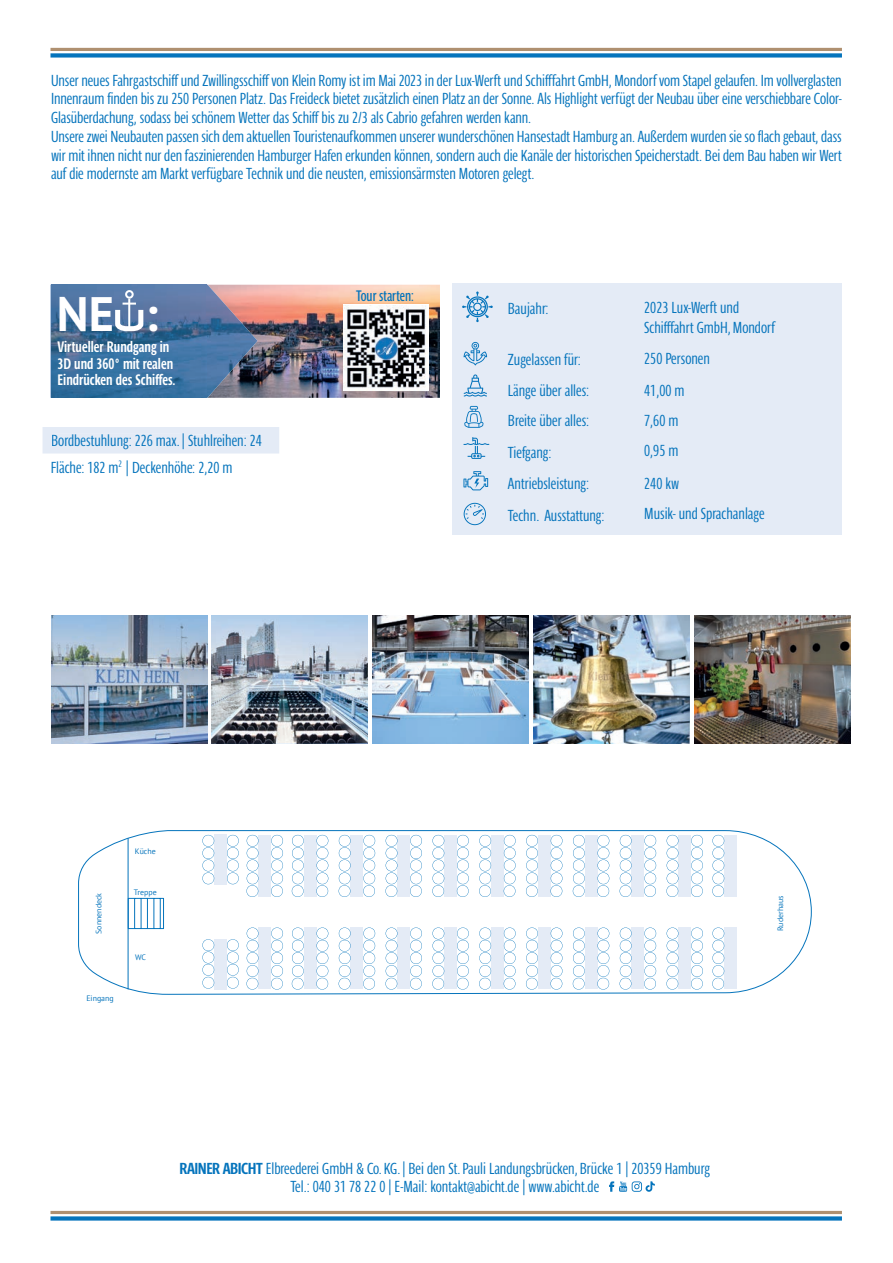
<style>
.page{position:relative;width:893px;height:1263px;background:#fff}
.page>*{position:absolute;margin:0;border:0;box-sizing:border-box;transform-origin:0 0}
.t1{font:700 48.45px "PT Sans Pro";color:#fff}
.t2{font:15.75px/18.8px "Parisine Std Comp Gris";color:#0574bc;scale:1.08 1}
.t3{font:700 15px/16.5px "Parisine Std Comp Gris";color:#fff}
.t4{font:15px "Parisine Std Comp";color:#0574bc}
.t5{font:7.95px "PT Sans";color:#0574bc}
.s1{font-weight:700}
</style>
<div class="page">
<div style="left:50px;top:53px;width:792px;height:5px;background:#0574bc"></div>
<hr style="left:50px;top:48px;width:792px;height:3px;background:#af9070">
<svg style="left:50px;top:1216px;width:792px;height:4px;background:#1e82c2"></svg>
<hr style="left:50px;top:1211px;width:792px;height:3px;background:#af9070">
<img style="left:51px;top:615px;width:156px;height:129px">
<svg style="left:78px;top:830px;width:734px;height:165px"></svg>
<div style="left:214px;top:834px;width:13px;height:51px;background:#e4ebf6"></div>
<svg style="left:227px;top:835px;width:12px;height:49px"></svg>
<svg style="left:202px;top:835px;width:12px;height:49px"></svg>
<div style="left:259px;top:834px;width:12px;height:62px;background:#e4ebf6"></div>
<svg style="left:271px;top:835px;width:12px;height:62px"></svg>
<svg style="left:246px;top:835px;width:12px;height:62px"></svg>
<div style="left:304px;top:834px;width:12px;height:62px;background:#e4ebf6"></div>
<svg style="left:316px;top:835px;width:12px;height:62px"></svg>
<svg style="left:292px;top:835px;width:12px;height:62px"></svg>
<div style="left:351px;top:834px;width:12px;height:62px;background:#e4ebf6"></div>
<svg style="left:363px;top:835px;width:12px;height:62px"></svg>
<svg style="left:339px;top:835px;width:12px;height:62px"></svg>
<div style="left:398px;top:834px;width:12px;height:62px;background:#e4ebf6"></div>
<svg style="left:410px;top:835px;width:12px;height:62px"></svg>
<svg style="left:385px;top:835px;width:12px;height:62px"></svg>
<div style="left:444px;top:834px;width:13px;height:62px;background:#e4ebf6"></div>
<svg style="left:457px;top:835px;width:12px;height:62px"></svg>
<svg style="left:432px;top:835px;width:12px;height:62px"></svg>
<div style="left:491px;top:834px;width:13px;height:62px;background:#e4ebf6"></div>
<svg style="left:504px;top:835px;width:12px;height:62px"></svg>
<svg style="left:479px;top:835px;width:12px;height:62px"></svg>
<div style="left:538px;top:834px;width:12px;height:62px;background:#e4ebf6"></div>
<svg style="left:550px;top:835px;width:12px;height:62px"></svg>
<svg style="left:526px;top:835px;width:12px;height:62px"></svg>
<div style="left:585px;top:834px;width:12px;height:62px;background:#e4ebf6"></div>
<svg style="left:597px;top:835px;width:12px;height:62px"></svg>
<svg style="left:573px;top:835px;width:12px;height:62px"></svg>
<div style="left:632px;top:834px;width:12px;height:62px;background:#e4ebf6"></div>
<svg style="left:644px;top:835px;width:12px;height:62px"></svg>
<svg style="left:620px;top:835px;width:12px;height:62px"></svg>
<div style="left:679px;top:834px;width:12px;height:62px;background:#e4ebf6"></div>
<svg style="left:691px;top:835px;width:12px;height:62px"></svg>
<svg style="left:666px;top:835px;width:12px;height:62px"></svg>
<div style="left:259px;top:927px;width:12px;height:62px;background:#e4ebf6"></div>
<svg style="left:271px;top:927px;width:12px;height:63px"></svg>
<svg style="left:246px;top:927px;width:12px;height:63px"></svg>
<div style="left:304px;top:927px;width:12px;height:62px;background:#e4ebf6"></div>
<svg style="left:316px;top:927px;width:12px;height:63px"></svg>
<svg style="left:292px;top:927px;width:12px;height:63px"></svg>
<div style="left:351px;top:927px;width:12px;height:62px;background:#e4ebf6"></div>
<svg style="left:363px;top:927px;width:12px;height:63px"></svg>
<svg style="left:339px;top:927px;width:12px;height:63px"></svg>
<div style="left:398px;top:927px;width:12px;height:62px;background:#e4ebf6"></div>
<svg style="left:410px;top:927px;width:12px;height:63px"></svg>
<svg style="left:385px;top:927px;width:12px;height:63px"></svg>
<div style="left:444px;top:927px;width:13px;height:62px;background:#e4ebf6"></div>
<svg style="left:457px;top:927px;width:12px;height:63px"></svg>
<svg style="left:432px;top:927px;width:12px;height:63px"></svg>
<div style="left:491px;top:927px;width:13px;height:62px;background:#e4ebf6"></div>
<svg style="left:504px;top:927px;width:12px;height:63px"></svg>
<svg style="left:479px;top:927px;width:12px;height:63px"></svg>
<div style="left:538px;top:927px;width:12px;height:62px;background:#e4ebf6"></div>
<svg style="left:550px;top:927px;width:12px;height:63px"></svg>
<svg style="left:526px;top:927px;width:12px;height:63px"></svg>
<div style="left:585px;top:927px;width:12px;height:62px;background:#e4ebf6"></div>
<svg style="left:597px;top:927px;width:12px;height:63px"></svg>
<svg style="left:573px;top:927px;width:12px;height:63px"></svg>
<div style="left:632px;top:927px;width:12px;height:62px;background:#e4ebf6"></div>
<svg style="left:644px;top:927px;width:12px;height:63px"></svg>
<svg style="left:620px;top:927px;width:12px;height:63px"></svg>
<div style="left:679px;top:927px;width:12px;height:62px;background:#e4ebf6"></div>
<svg style="left:691px;top:927px;width:12px;height:63px"></svg>
<svg style="left:666px;top:927px;width:12px;height:63px"></svg>
<svg style="left:129px;top:898px;width:35px;height:31px"></svg>
<hr style="left:128px;top:838px;width:1px;height:151px;background:#0574bc">
<div style="left:724px;top:927px;width:13px;height:62px;background:#e4ebf6"></div>
<svg style="left:712px;top:927px;width:12px;height:63px"></svg>
<div style="left:724px;top:834px;width:13px;height:62px;background:#e4ebf6"></div>
<svg style="left:712px;top:835px;width:12px;height:62px"></svg>
<div style="left:214px;top:939px;width:13px;height:50px;background:#e4ebf6"></div>
<svg style="left:227px;top:939px;width:12px;height:50px"></svg>
<svg style="left:202px;top:939px;width:12px;height:50px"></svg>
<div style="left:43px;top:427px;width:236px;height:26px;background:#e4ebf6"></div>
<div style="left:52px;top:434px;width:132px;height:16px;background:#e4ebf6"></div>
<div style="left:189px;top:435px;width:73px;height:12px;background:#e4ebf6"></div>
<img style="left:258px;top:285px;width:182px;height:113px">
<img style="left:208px;top:285px;width:50px;height:113px">
<div style="left:344px;top:304px;width:85px;height:87px;background:#fff"></div>
<img style="left:344px;top:306px;width:85px;height:85px">
<img style="left:534px;top:615px;width:156px;height:129px">
<img style="left:694px;top:615px;width:156px;height:129px">
<img style="left:212px;top:615px;width:155px;height:129px">
<img style="left:373px;top:615px;width:156px;height:129px">
<div style="left:453px;top:284px;width:389px;height:251px;background:#e4ebf6"></div>
<svg style="left:462px;top:291px;width:31px;height:31px"></svg>
<svg style="left:464px;top:342px;width:23px;height:23px"></svg>
<svg style="left:464px;top:374px;width:23px;height:22px"></svg>
<svg style="left:464px;top:406px;width:20px;height:22px"></svg>
<svg style="left:463px;top:437px;width:26px;height:22px"></svg>
<svg style="left:463px;top:471px;width:25px;height:19px"></svg>
<svg style="left:464px;top:503px;width:22px;height:22px"></svg>
<svg style="left:609px;top:1181px;width:46px;height:11px"></svg>
<svg style="left:50px;top:285px;width:158px;height:113px;background:#4774a1"></svg>
<div style="left:125px;top:290px;width:9px;height:9px;border:2px solid #fff;border-radius:50%"></div>
<p class="t2" style="left:51px;top:71px;width:734px">Unser neues Fahrgastschiff und Zwillingsschiff von Klein Romy ist im Mai 2023 in der Lux-Werft und Schifffahrt GmbH, Mondorf vom Stapel gelaufen. Im vollverglasten Innenraum finden bis zu 250 Personen Platz. Das Freideck bietet zusätzlich einen Platz an der Sonne. Als Highlight verfügt der Neubau über eine verschiebbare Color-Glasüberdachung, sodass bei schönem Wetter das Schiff bis zu 2/3 als Cabrio gefahren werden kann.<br>Unsere zwei Neubauten passen sich dem aktuellen Touristenaufkommen unserer wunderschönen Hansestadt Hamburg an. Außerdem wurden sie so flach gebaut, dass wir mit ihnen nicht nur den faszinierenden Hamburger Hafen erkunden können, sondern auch die Kanäle der historischen Speicherstadt. Bei dem Bau haben wir Wert auf die modernste am Markt verfügbare Technik und die neusten, emissionsärmsten Motoren gelegt.</p>
<h1 class="t1" style="left:57px;top:282px;width:103px">NE :</h1>
<p class="t3" style="left:58px;top:339px;width:119px">Virtueller Rundgang in<br>3D und 360° mit realen<br>Eindrücken des Schiffes.</p>
<p class="t2" style="left:51px;top:428px;width:197px;line-height:26.2px">Bordbestuhlung: 226 max. | Stuhlreihen: 24<br>Fläche: 182 m<sup>2</sup> | Deckenhöhe: 2,20 m</p>
<p class="t4" style="left:356px;top:287px;width:59px">Tour starten:</p>
<p class="t2" style="left:508px;top:299px;width:39px">Baujahr:</p>
<p class="t2" style="left:508px;top:343px;width:77px;line-height:31.5px">Zugelassen für:<br>Länge über alles:</p>
<p class="t2" style="left:508px;top:405px;width:91px;line-height:31.5px">Breite über alles:<br>Tiefgang:<br>Antriebsleistung:<br>Techn. Ausstattung:</p>
<p class="t2" style="left:644px;top:298px;width:123px;line-height:19.5px">2023 Lux-Werft und<br>Schifffahrt GmbH, Mondorf</p>
<p class="t2" style="left:644px;top:343px;width:62px;line-height:31.5px">250 Personen<br>41,00 m</p>
<p class="t2" style="left:644px;top:405px;width:33px;line-height:30px">7,60 m<br>0,95 m</p>
<p class="t2" style="left:644px;top:468px;width:113px;line-height:30px">240 kw<br>Musik- und Sprachanlage</p>
<p class="t5" style="left:94px;top:934px;width:42px;rotate:-90deg">Sonnendeck</p>
<p class="t5" style="left:86px;top:992px;width:29px">Eingang</p>
<p class="t5" style="left:135px;top:846px;width:22px">Küche</p>
<p class="t5" style="left:134px;top:887px;width:24px">Treppe</p>
<p class="t5" style="left:135px;top:952px;width:12px">WC</p>
<p class="t5" style="left:775px;top:931px;width:37px;rotate:-90deg">Ruderhaus</p>
<p class="t2" style="left:180px;top:1159px;width:493px;line-height:18px;text-align:center"><span class="s1">RAINER ABICHT</span> Elbreederei GmbH &amp; Co. KG. | Bei den St. Pauli Landungsbrücken, Brücke 1 | 20359 Hamburg<br>Tel.: 040 31 78 22 0 | E-Mail: kontakt@abicht.de | www.abicht.de</p>
</div>
